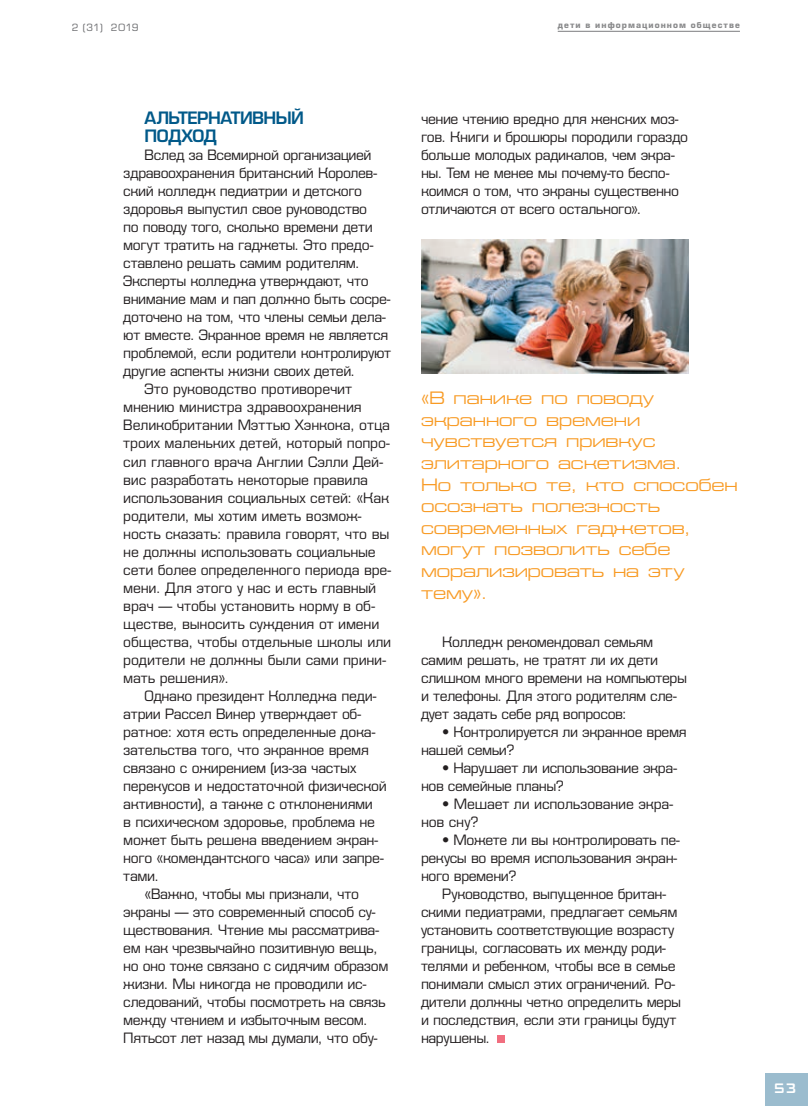
<style>
.page{position:relative;width:808px;height:1106px;background:#fff}
.page>*{position:absolute;margin:0;border:0;box-sizing:border-box;transform-origin:0 0}
.citata{font:18px/21.6px "Eurofont Extended C";color:#f89b25}
.VIDELENIE_cvetom{font:18px/18px "Eurofont Medium C";letter-spacing:-.035em;color:#015989}
.text{font:15px/18px "Eurofont C";letter-spacing:-.02em;color:#231f20}
.t1{font:12px "GAMECUBEN Dual Set";color:#fff}
.t2{font:10.5px "Eurofont C";letter-spacing:.03em;color:#6c6d70}
.t3{font:700 9px "Eurofont C";letter-spacing:.12em;color:#57585a}
</style>
<div class="page">
<hr style="left:558px;top:31px;width:182px;height:1px;background:#57585a">
<div style="left:765px;top:1073px;width:43px;height:33px;background:#9bbcce"></div>
<div style="left:497px;top:1035px;width:8px;height:7px;background:#f16e7f"></div>
<img style="left:421px;top:240px;width:268px;height:134px">
<p class="t2" style="left:72px;top:22px;width:68px">2 (31) 2019</p>
<p class="t3" style="left:558px;top:20px;width:184px">дети в информационном обществе</p>
<p class="VIDELENIE_cvetom" style="left:145px;top:109px;width:161px">АЛЬТЕРНАТИВНЫЙ<br>ПОДХОД</p>
<p class="text" style="left:123px;top:146px;width:269px;text-indent:21px">Вслед за Всемирной организацией здравоохранения британский Королев‑ ский колледж педиатрии и детского здоровья выпустил свое руководство<br>по поводу того, сколько времени дети могут тратить на гаджеты. Это предо‑ ставлено решать самим родителям.<br>Эксперты колледжа утверждают, что внимание мам и пап должно быть сосре‑ доточено на том, что члены семьи дела‑ ют вместе. Экранное время не является проблемой, если родители контролируют другие аспекты жизни своих детей.</p>
<p class="text" style="left:123px;top:380px;width:269px;text-indent:21px">Это руководство противоречит мнению министра здравоохранения Великобритании Мэттью Хэнкока, отца троих маленьких детей, который попро‑ сил главного врача Англии Сэлли Дей‑ вис разработать некоторые правила использования социальных сетей: «Как родители, мы хотим иметь возмож‑ ность сказать: правила говорят, что вы не должны использовать социальные сети более определенного периода вре‑ мени. Для этого у нас и есть главный врач — чтобы установить норму в об‑ ществе, выносить суждения от имени общества, чтобы отдельные школы или родители не должны были сами прини‑ мать решения».</p>
<p class="text" style="left:123px;top:686px;width:265px;text-indent:21px">Однако президент Колледжа педи‑ атрии Рассел Винер утверждает об‑ ратное: хотя есть определенные дока‑ зательства того, что экранное время связано с ожирением (из‑за частых перекусов и недостаточной физической активности), а также с отклонениями<br>в психическом здоровье, проблема не может быть решена введением экран‑ ного «комендантского часа» или запре‑ тами.</p>
<p class="text" style="left:123px;top:884px;width:267px;text-indent:21px">«Важно, чтобы мы признали, что экраны — это современный способ су‑ ществования. Чтение мы рассматрива‑ ем как чрезвычайно позитивную вещь, но оно тоже связано с сидячим образом жизни. Мы никогда не проводили ис‑ следований, чтобы посмотреть на связь между чтением и избыточным весом.<br>Пятьсот лет назад мы думали, что обу‑</p>
<p class="text" style="left:421px;top:110px;width:269px">чение чтению вредно для женских моз‑ гов. Книги и брошюры породили гораздо больше молодых радикалов, чем экра‑ ны. Тем не менее мы почему‑то беспо‑ коимся о том, что экраны существенно отличаются от всего остального».</p>
<p class="citata" style="left:421px;top:387px;width:318px">«В панике по поводу экранного времени чувствуется привкус элитарного аскетизма.<br>Но только те, кто способен осознать полезность современных гаджетов, могут позволить себе морализировать на эту тему».</p>
<p class="text" style="left:421px;top:632px;width:268px;text-indent:21px">Колледж рекомендовал семьям самим решать, не тратят ли их дети слишком много времени на компьютеры и телефоны. Для этого родителям сле‑ дует задать себе ряд вопросов:</p>
<p class="text" style="left:421px;top:722px;width:267px;text-indent:21px">• Контролируется ли экранное время нашей семьи?</p>
<p class="text" style="left:421px;top:758px;width:257px;text-indent:21px">• Нарушает ли использование экра‑ нов семейные планы?</p>
<p class="text" style="left:421px;top:794px;width:254px;text-indent:21px">• Мешает ли использование экра‑ нов сну?</p>
<p class="text" style="left:421px;top:830px;width:260px;text-indent:21px">• Можете ли вы контролировать пе‑ рекусы во время использования экран‑ ного времени?</p>
<p class="text" style="left:421px;top:884px;width:262px;text-indent:21px">Руководство, выпущенное британ‑ скими педиатрами, предлагает семьям установить соответствующие возрасту границы, согласовать их между роди‑ телями и ребенком, чтобы все в семье понимали смысл этих ограничений. Ро‑ дители должны четко определить меры и последствия, если эти границы будут нарушены.</p>
<p class="t1" style="left:775px;top:1080px;width:24px">53</p>
</div>
